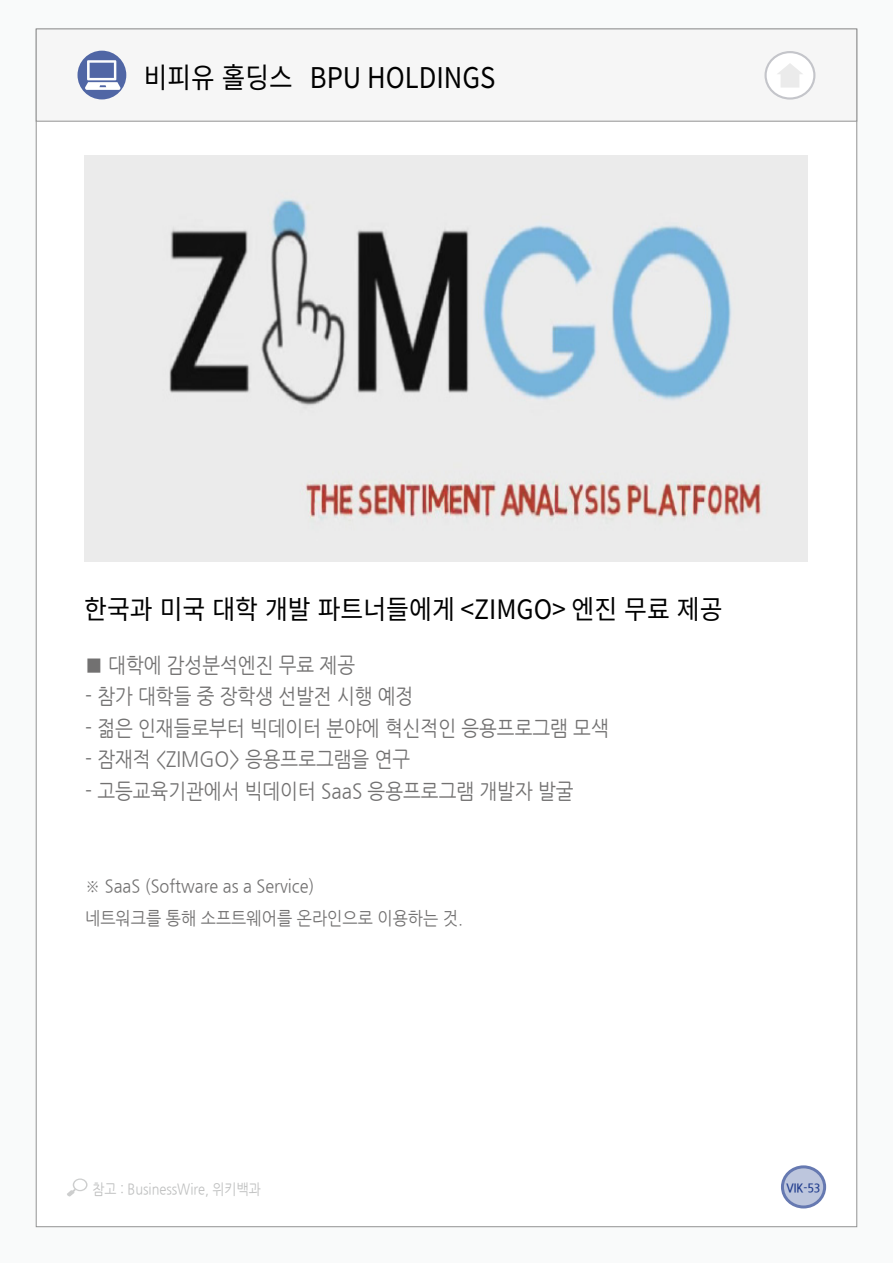
<style>
.page{position:relative;width:893px;height:1263px;background:#f9fafa}
.page>*{position:absolute;margin:0;border:0;box-sizing:border-box;transform-origin:0 0}
.t1{font:28.5px "Noto Sans CJ Kkr";color:#000;scale:.9 1}
.t2{font:26.7px "Noto Sans CJ Kkr";color:#000;scale:.93 1}
.t3{font:21px "Nanum Gothic";color:#727171;scale:.9 1}
.t4{font:18px/31.5px "Nanum Gothic";color:#727171;scale:.9 1}
.t5{font:14.85px "Nanum Gothic";color:#bfc0c0;scale:.86 1}
.t6{font:700 12.15px "Nanum Gothic";color:#24408f;scale:.9 1}
</style>
<div class="page">
<div style="left:36px;top:29px;width:821px;height:1198px;background:#fff"></div>
<div style="left:36px;top:29px;width:821px;height:92px;background:#f6f6f6;border:1px solid #929292"></div>
<svg style="left:67px;top:1178px;width:20px;height:18px"></svg>
<div style="left:78px;top:51px;width:48px;height:48px;background:#5066a5;border-radius:50%"></div>
<div style="left:782px;top:1167px;width:43px;height:40px;background:#bdc6dd;border-radius:50%"></div>
<div style="left:781px;top:1165px;width:45px;height:43px;border:3px solid #6679b1;border-radius:50%"></div>
<div style="left:766px;top:52px;width:48px;height:47px;background:#fff;border-radius:50%"></div>
<div style="left:764px;top:51px;width:51px;height:49px;border:2px solid #c4c5ca;border-radius:50%"></div>
<svg style="left:777px;top:63px;width:26px;height:25px"></svg>
<svg style="left:85px;top:60px;width:36px;height:30px"></svg>
<img style="left:84px;top:155px;width:724px;height:406px">
<h1 class="t1" style="left:144px;top:61px;width:392px">비피유 홀딩스 BPU HOLDINGS</h1>
<p class="t2" style="left:84px;top:594px;width:688px">한국과 미국 대학 개발 파트너들에게 &lt;ZIMGO&gt; 엔진 무료 제공</p>
<p class="t3" style="left:85px;top:655px;width:301px">■ 대학에 감성분석엔진 무료 제공</p>
<p class="t3" style="left:85px;top:686px;width:366px">- 참가 대학들 중 장학생 선발전 시행 예정</p>
<p class="t3" style="left:85px;top:718px;width:583px">- 젊은 인재들로부터 빅데이터 분야에 혁신적인 응용프로그램 모색</p>
<p class="t3" style="left:85px;top:749px;width:363px">- 잠재적 &lt;ZIMGO&gt; 응용프로그램을 연구</p>
<p class="t3" style="left:85px;top:781px;width:544px">- 고등교육기관에서 빅데이터 SaaS 응용프로그램 개발자 발굴</p>
<p class="t4" style="left:85px;top:871px;width:421px">※ SaaS (Software as a Service)<br>네트워크를 통해 소프트웨어를 온라인으로 이용하는 것.</p>
<p class="t5" style="left:93px;top:1182px;width:197px">참고 : BusinessWire, 위키백과</p>
<p class="t6" style="left:786px;top:1182px;width:39px">VIK-53</p>
</div>
